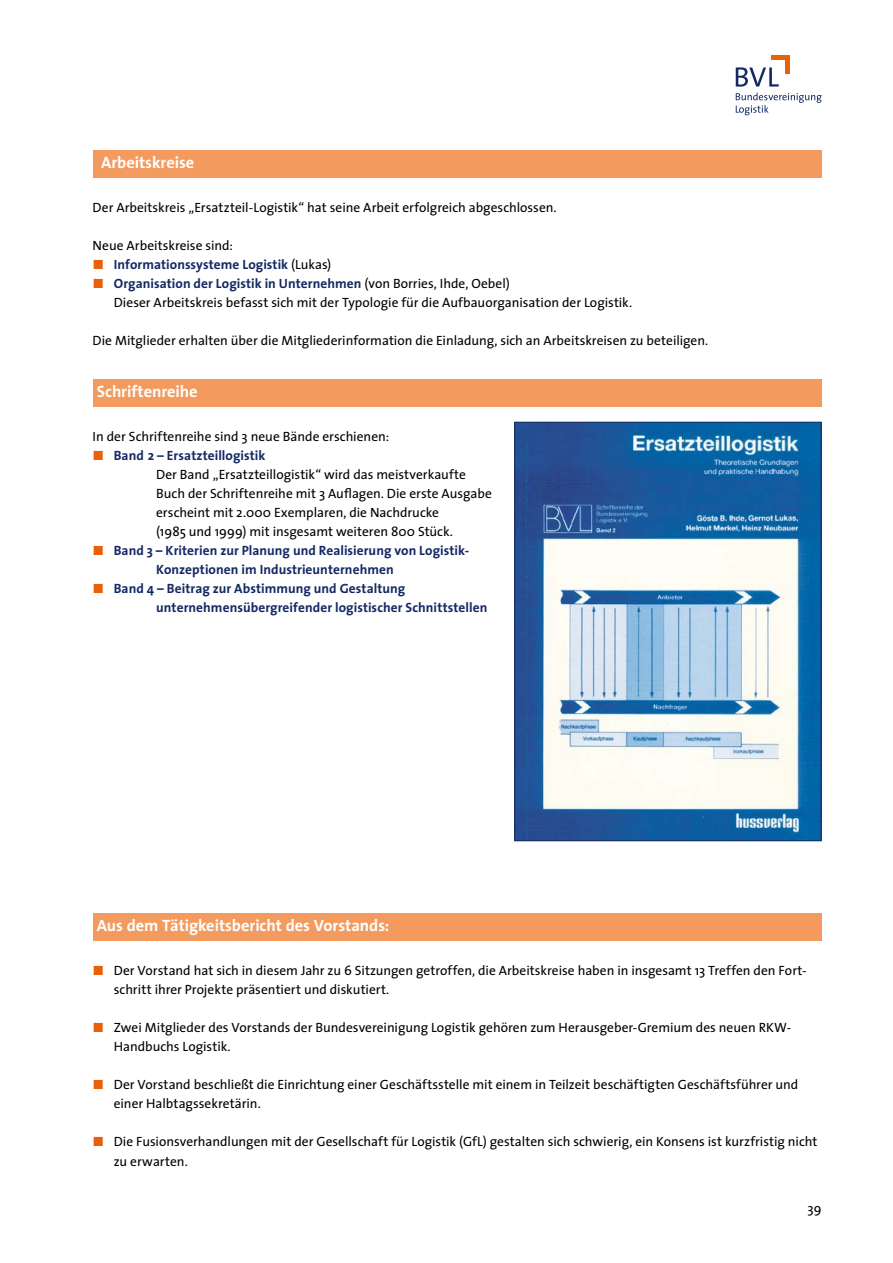
<style>
.page{position:relative;width:893px;height:1263px;background:#fff}
.page>*{position:absolute;margin:0;border:0;box-sizing:border-box;transform-origin:0 0}
.t1{font:700 16.5px "The Sans";letter-spacing:-.005em;color:#fff}
.t2{font:13.5px/19px "The Sans";color:#000}
.t3{font:700 13.5px "The Sans";letter-spacing:.005em;color:#152964}
.s1{font-family:"The Sans Bold Expert";font-weight:400;color:#e95f0a}
.s2{font-weight:400;color:#000}
.s3{font-family:"The Sans Bold Expert";color:#e95f0a}
</style>
<div class="page">
<svg style="left:736px;top:67px;width:43px;height:20px"></svg>
<svg style="left:736px;top:93px;width:85px;height:22px"></svg>
<hr style="left:771px;top:55px;width:18px;height:4px;background:#e95f0a">
<hr style="left:785px;top:55px;width:4px;height:19px;background:#e95f0a">
<div style="left:93px;top:913px;width:728px;height:28px;background:#f39a5e"></div>
<div style="left:93px;top:150px;width:728px;height:28px;background:#f39a5e"></div>
<div style="left:93px;top:379px;width:728px;height:28px;background:#f39a5e"></div>
<img style="left:516px;top:424px;width:303px;height:415px">
<div style="left:514px;top:422px;width:307px;height:419px;border:1px solid #152964"></div>
<p class="t1" style="left:101px;top:149px;width:95px">Arbeitskreise</p>
<p class="t2" style="left:93px;top:197px;width:466px">Der Arbeitskreis „Ersatzteil-Logistik“ hat seine Arbeit erfolgreich abgeschlossen.</p>
<p class="t2" style="left:93px;top:236px;width:142px">Neue Arbeitskreise sind:</p>
<p class="t3" style="left:93px;top:253px;width:240px"><span class="s1">ó</span> Informationssysteme Logistik <span class="s2">(Lukas)</span></p>
<p class="t3" style="left:93px;top:272px;width:419px"><span class="s1">ó</span> Organisation der Logistik in Unternehmen <span class="s2">(von Borries, Ihde, Oebel)</span></p>
<p class="t2" style="left:114px;top:293px;width:520px">Dieser Arbeitskreis befasst sich mit der Typologie für die Aufbauorganisation der Logistik.</p>
<p class="t2" style="left:93px;top:331px;width:617px">Die Mitglieder erhalten über die Mitgliederinformation die Einladung, sich an Arbeitskreisen zu beteiligen.</p>
<p class="t1" style="left:97px;top:378px;width:102px">Schriftenreihe</p>
<p class="t2" style="left:93px;top:426px;width:298px">In der Schriftenreihe sind 3 neue Bände erschienen:</p>
<p class="t3" style="left:93px;top:444px;width:174px"><span class="s1">ó</span> Band 2 – Ersatzteillogistik</p>
<p class="t2" style="left:156px;top:464px;width:311px">Der Band „Ersatzteillogistik“ wird das meistverkaufte</p>
<p class="t2" style="left:156px;top:483px;width:337px">Buch der Schriftenreihe mit 3 Auflagen. Die erste Ausgabe</p>
<p class="t2" style="left:156px;top:502px;width:284px">erscheint mit 2.000 Exemplaren, die Nachdrucke</p>
<p class="t2" style="left:156px;top:522px;width:298px">(1985 und 1999) mit insgesamt weiteren 800 Stück.</p>
<p class="t3" style="left:93px;top:539px;width:378px"><span class="s1">ó</span> Band 3 – Kriterien zur Planung und Realisierung von Logistik-</p>
<p class="t3" style="left:156px;top:558px;width:239px">Konzeptionen im Industrieunternehmen</p>
<p class="t3" style="left:93px;top:577px;width:314px"><span class="s1">ó</span> Band 4 – Beitrag zur Abstimmung und Gestaltung</p>
<p class="t3" style="left:156px;top:596px;width:333px">unternehmensübergreifender logistischer Schnittstellen</p>
<p class="t1" style="left:97px;top:911px;width:294px">Aus dem Tätigkeitsbericht des Vorstands:</p>
<p class="t2" style="left:114px;top:960px;width:694px;text-indent:-21px"><span class="s3">ó</span> Der Vorstand hat sich in diesem Jahr zu 6 Sitzungen getroffen, die Arbeitskreise haben in insgesamt 13 Treffen den Fort&shy;schritt ihrer Projekte präsentiert und diskutiert.</p>
<p class="t2" style="left:114px;top:1017px;width:679px;text-indent:-21px"><span class="s3">ó</span> Zwei Mitglieder des Vorstands der Bundesvereinigung Logistik gehören zum Herausgeber-Gremium des neuen RKW-<br>Handbuchs Logistik.</p>
<p class="t2" style="left:114px;top:1075px;width:686px;text-indent:-21px"><span class="s3">ó</span> Der Vorstand beschließt die Einrichtung einer Geschäftsstelle mit einem in Teilzeit beschäftigten Geschäftsführer und einer Halbtagssekretärin.</p>
<p class="t2" style="left:114px;top:1132px;width:705px;text-indent:-21px"><span class="s3">ó</span> Die Fusionsverhandlungen mit der Gesellschaft für Logistik (GfL) gestalten sich schwierig, ein Konsens ist kurzfristig nicht zu erwarten.</p>
<p class="t2" style="left:807px;top:1198px;width:16px">39</p>
</div>
